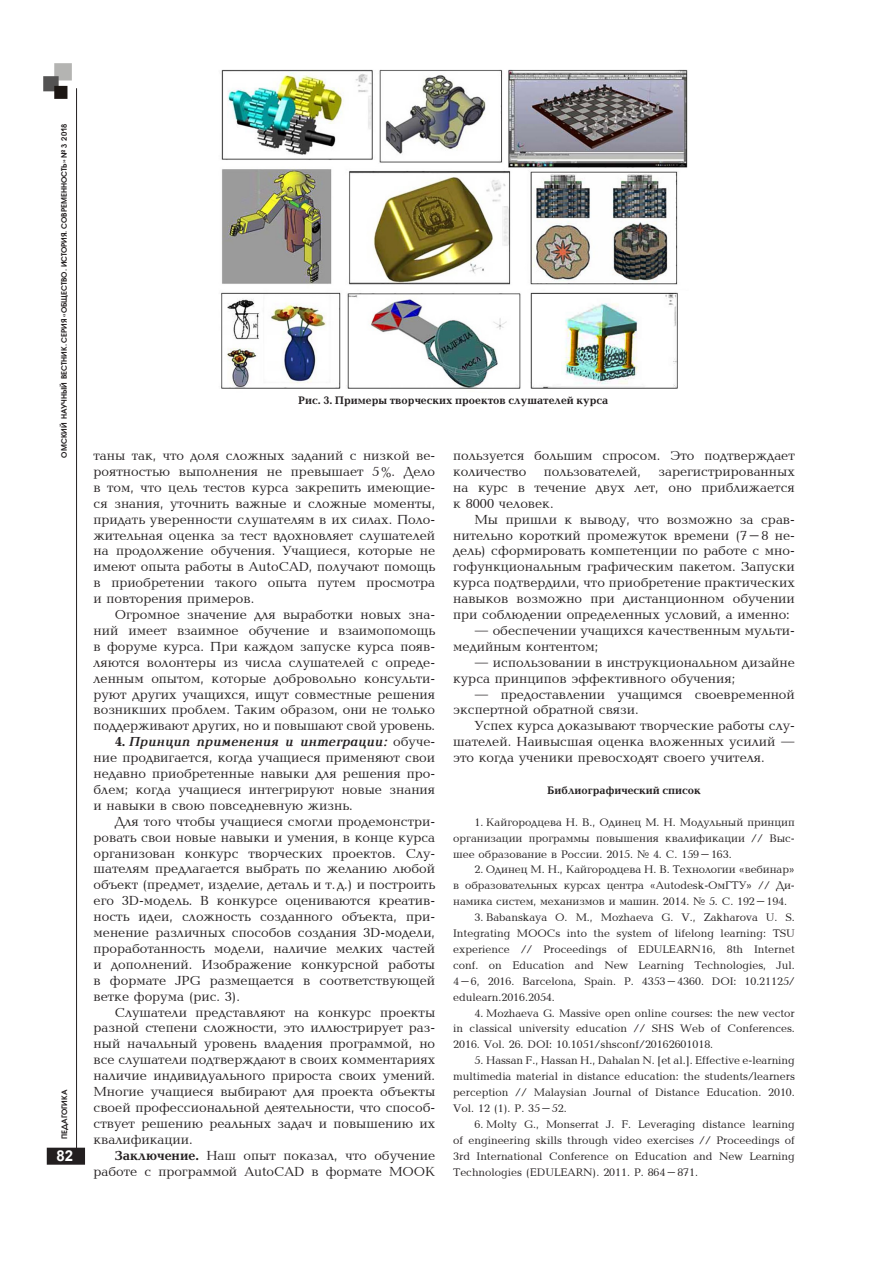
<style>
.page{position:relative;width:893px;height:1263px;background:#fff}
.page>*{position:absolute;margin:0;border:0;box-sizing:border-box;transform-origin:0 0}
.t1{font:700 15px "Arial";color:#fff}
.основной_текст{font:13.5px/15.9px "Baltica CTT";color:#231f20;text-align:justify}
.библиогр__список_при{font:11.25px/15.9px "Baltica CTT";color:#231f20;text-align:justify}
.основной_текст-2{font:700 11.25px "Baltica C";color:#231f20}
.заголовок_библиог_сп{font:700 11.25px "Baltica C";color:#231f20}
.t2{font:600 7.5px "Avant Garde Gothic C";color:#231f20}
.s1{font-family:"Baltica C";font-weight:700}
.s2{font-family:"Baltica";font-weight:700;font-style:italic}
</style>
<div class="page">
<div style="left:48px;top:1148px;width:36px;height:16px;background:#231f20"></div>
<div style="left:47px;top:1148px;width:38px;height:17px;border:2px solid #231f20"></div>
<hr style="left:76px;top:88px;width:1px;height:1068px;background:#231f20">
<img style="left:43px;top:63px;width:29px;height:36px">
<img style="left:221px;top:69px;width:467px;height:320px">
<p class="t2" style="left:60px;top:457px;width:335px;rotate:-90deg">ОМСКИЙ НАУЧНЫЙ ВЕСТНИК. СЕРИЯ «ОБЩЕСТВО. ИСТОРИЯ. СОВРЕМЕННОСТЬ» № 3 2018</p>
<p class="t2" style="left:60px;top:1139px;width:51px;rotate:-90deg">ПЕДАГОГИКА</p>
<p class="t1" style="left:57px;top:1145px;width:18px">82</p>
<p class="основной_текст-2" style="left:298px;top:394px;width:312px">Рис. 3. Примеры творческих проектов слушателей курса</p>
<p class="основной_текст" style="left:94px;top:448px;width:343px">таны так, что доля сложных заданий с низкой ве&shy;роятностью выполнения не превышает 5%. Дело в том, что цель тестов курса закрепить имеющие&shy;ся знания, уточнить важные и сложные моменты, придать уверенности слушателям в их силах. Поло&shy;жительная оценка за тест вдохновляет слушателей на продолжение обучения. Учащиеся, которые не имеют опыта работы в AutoCAD, получают помощь в приобретении такого опыта путем просмотра и повторения примеров.</p>
<p class="основной_текст" style="left:94px;top:607px;width:343px;text-indent:21px">Огромное значение для выработки новых зна&shy;ний имеет взаимное обучение и взаимопомощь в форуме курса. При каждом запуске курса появ&shy;ляются волонтеры из числа слушателей с опреде&shy;ленным опытом, которые добровольно консульти&shy;руют других учащихся, ищут совместные решения возникших проблем. Таким образом, они не только поддерживают других, но и повышают свой уровень.</p>
<p class="основной_текст" style="left:94px;top:734px;width:343px;text-indent:21px"><span class="s1">4.</span> <span class="s2">Принцип применения и интеграции:</span> обуче&shy;ние продвигается, когда учащиеся применяют свои недавно приобретенные навыки для решения про&shy;блем; когда учащиеся интегрируют новые знания и навыки в свою повседневную жизнь.</p>
<p class="основной_текст" style="left:94px;top:814px;width:343px;text-indent:21px">Для того чтобы учащиеся смогли продемонстри&shy;ровать свои новые навыки и умения, в конце курса организован конкурс творческих проектов. Слу&shy;шателям предлагается выбрать по желанию любой объект (предмет, изделие, деталь и т.д.) и построить его 3D-модель. В конкурсе оцениваются креатив&shy;ность идеи, сложность созданного объекта, при&shy;менение различных способов создания 3D-модели, проработанность модели, наличие мелких частей и дополнений. Изображение конкурсной работы в формате JPG размещается в соответствующей ветке форума (рис. 3).</p>
<p class="основной_текст" style="left:94px;top:1005px;width:343px;text-indent:21px">Слушатели представляют на конкурс проекты разной степени сложности, это иллюстрирует раз&shy;ный начальный уровень владения программой, но все слушатели подтверждают в своих комментариях наличие индивидуального прироста своих умений.<br>Многие учащиеся выбирают для проекта объекты своей профессиональной деятельности, что способ&shy;ствует решению реальных задач и повышению их квалификации.</p>
<p class="основной_текст" style="left:94px;top:1148px;width:343px;text-align:right"><span class="s1">Заключение.</span> Наш опыт показал, что обучение работе с программой AutoCAD в формате МООК</p>
<p class="основной_текст" style="left:453px;top:448px;width:343px">пользуется большим спросом. Это подтверждает количество</p>
<p class="основной_текст" style="left:544px;top:464px;width:99px">пользователей,</p>
<p class="основной_текст" style="left:453px;top:464px;width:343px;text-indent:205px">зарегистрированных на курс в течение двух лет, оно приближается к 8000 человек.</p>
<p class="основной_текст" style="left:453px;top:512px;width:343px;text-indent:21px">Мы пришли к выводу, что возможно за срав&shy;нительно короткий промежуток времени (7–8 не&shy;дель) сформировать компетенции по работе с мно&shy;гофункциональным графическим пакетом. Запуски курса подтвердили, что приобретение практических навыков возможно при дистанционном обучении при соблюдении определенных условий, а именно:</p>
<p class="основной_текст" style="left:453px;top:623px;width:343px;text-indent:21px">— обеспечении учащихся качественным мульти&shy;медийным контентом;</p>
<p class="основной_текст" style="left:453px;top:655px;width:343px;text-indent:21px">— использовании в инструкциональном дизайне курса принципов эффективного обучения;</p>
<p class="основной_текст" style="left:453px;top:687px;width:343px;text-indent:21px">— предоставлении учащимся своевременной экспертной обратной связи.</p>
<p class="основной_текст" style="left:453px;top:718px;width:343px;text-indent:21px">Успех курса доказывают творческие работы слу&shy;шателей. Наивысшая оценка вложенных усилий — это когда ученики превосходят своего учителя.</p>
<p class="заголовок_библиог_сп" style="left:547px;top:784px;width:155px">Библиографический список</p>
<p class="библиогр__список_при" style="left:453px;top:814px;width:343px;text-indent:21px">1. Кайгородцева Н. В., Одинец М. Н. Модульный принцип организации программы повышения квалификации // Выс&shy;шее образование в России. 2015. № 4. С. 159–163.</p>
<p class="библиогр__список_при" style="left:453px;top:862px;width:343px;text-indent:21px">2. Одинец М. Н., Кайгородцева Н. В. Технологии «вебинар» в образовательных курсах центра «Autodesk-ОмГТУ» // Ди&shy;намика систем, механизмов и машин. 2014. № 5. С. 192–194.</p>
<p class="библиогр__список_при" style="left:453px;top:910px;width:343px;text-indent:21px">3. Babanskaya O. M., Mozhaeva G. V., Zakharova U. S.<br>Integrating MOOCs into the system of lifelong learning: TSU experience // Proceedings of EDULEARN16, 8th Internet conf. on Education and New Learning Technologies, Jul.<br>4–6, 2016. Barcelona, Spain. P. 4353–4360. DOI: 10.21125/ edulearn.2016.2054.</p>
<p class="библиогр__список_при" style="left:453px;top:1005px;width:343px;text-indent:21px">4. Mozhaeva G. Massive open online courses: the new vector in classical university education // SHS Web of Conferences.<br>2016. Vol. 26. DOI: 10.1051/shsconf/20162601018.</p>
<p class="библиогр__список_при" style="left:453px;top:1053px;width:343px;text-indent:21px">5. Hassan F., Hassan H., Dahalan N. [et al.]. Effective e-learning multimedia material in distance education: the students/learners perception // Malaysian Journal of Distance Education. 2010.<br>Vol. 12 (1). P. 35–52.</p>
<p class="библиогр__список_при" style="left:453px;top:1117px;width:343px;text-indent:21px">6. Moltó G., Monserrat J. F. Leveraging distance learning of engineering skills through video exercises // Proceedings of 3rd International Conference on Education and New Learning Technologies (EDULEARN). 2011. P. 864–871.</p>
</div>
